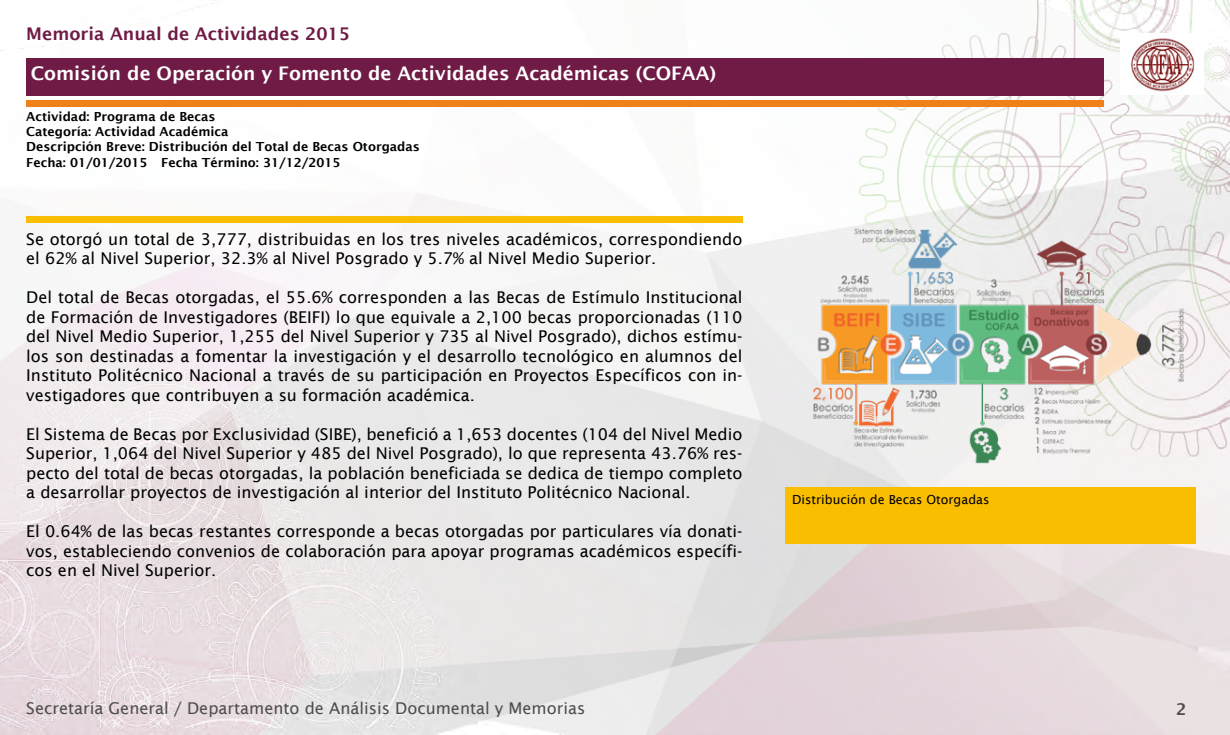
<style>
.page{position:relative;width:1230px;height:735px;background:#fff}
.page>*{position:absolute;margin:0;border:0;box-sizing:border-box;transform-origin:0 0}
.t1{font:600 18.75px "Lucida Sans";color:#fff}
.t2{font:600 17.5px "Lucida Sans";color:#6f1b45}
.t3{font:16.25px/19.5px "Lucida Sans";color:#000;text-align:justify}
.t4{font:16.25px "Lucida Sans";color:#4e4d4d}
.t5{font:600 16.25px "Lucida Sans";color:#4e4d4d}
.t6{font:600 12.5px/15px "Lucida Sans";color:#000}
.t7{font:12.5px "Lucida Sans";color:#000}
</style>
<div class="page">
<img style="left:0;top:0;width:1230px;height:735px">
<div style="left:26px;top:58px;width:1078px;height:38px;background:#6f1b45"></div>
<div style="left:26px;top:216px;width:716px;height:7px;background:#f9be00"></div>
<div style="left:26px;top:100px;width:1078px;height:6px;background:#f08018"></div>
<div style="left:786px;top:488px;width:410px;height:56px;background:#f9be00"></div>
<img style="left:786px;top:216px;width:409px;height:272px">
<img style="left:1120px;top:34px;width:84px;height:61px">
<p class="t2" style="left:26px;top:24px;width:325px">Memoria Anual de Actividades 2015</p>
<p class="t1" style="left:31px;top:63px;width:687px">Comisión de Operación y Fomento de Actividades Académicas (COFAA)</p>
<p class="t6" style="left:26px;top:109px;width:395px">Actividad: Programa de Becas<br>Categoría: Actividad Académica<br>Descripción Breve: Distribución del Total de Becas Otorgadas</p>
<p class="t6" style="left:26px;top:155px;width:316px">Fecha: 01/01/2015 Fecha Término: 31/12/2015</p>
<p class="t3" style="left:26px;top:229px;width:718px">Se otorgó un total de 3,777, distribuidas en los tres niveles académicos, correspondiendo el 62% al Nivel Superior, 32.3% al Nivel Posgrado y 5.7% al Nivel Medio Superior.</p>
<p class="t3" style="left:26px;top:288px;width:718px">Del total de Becas otorgadas, el 55.6% corresponden a las Becas de Estímulo Institucional de Formación de Investigadores (BEIFI) lo que equivale a 2,100 becas proporcionadas (110 del Nivel Medio Superior, 1,255 del Nivel Superior y 735 al Nivel Posgrado), dichos estímu&shy;los son destinadas a fomentar la investigación y el desarrollo tecnológico en alumnos del Instituto Politécnico Nacional a través de su participación en Proyectos Específicos con in&shy;vestigadores que contribuyen a su formación académica.</p>
<p class="t3" style="left:26px;top:424px;width:718px">El Sistema de Becas por Exclusividad (SIBE), benefició a 1,653 docentes (104 del Nivel Medio Superior, 1,064 del Nivel Superior y 485 del Nivel Posgrado), lo que representa 43.76% res&shy;pecto del total de becas otorgadas, la población beneficiada se dedica de tiempo completo a desarrollar proyectos de investigación al interior del Instituto Politécnico Nacional.</p>
<p class="t3" style="left:26px;top:522px;width:718px">El 0.64% de las becas restantes corresponde a becas otorgadas por particulares vía donati&shy;vos, estableciendo convenios de colaboración para apoyar programas académicos específi&shy;cos en el Nivel Superior.</p>
<p class="t7" style="left:792px;top:492px;width:199px">Distribución de Becas Otorgadas</p>
<p class="t4" style="left:26px;top:699px;width:561px">Secretaría General / Departamento de Análisis Documental y Memorias</p>
<p class="t5" style="left:1176px;top:700px;width:12px">2</p>
</div>
